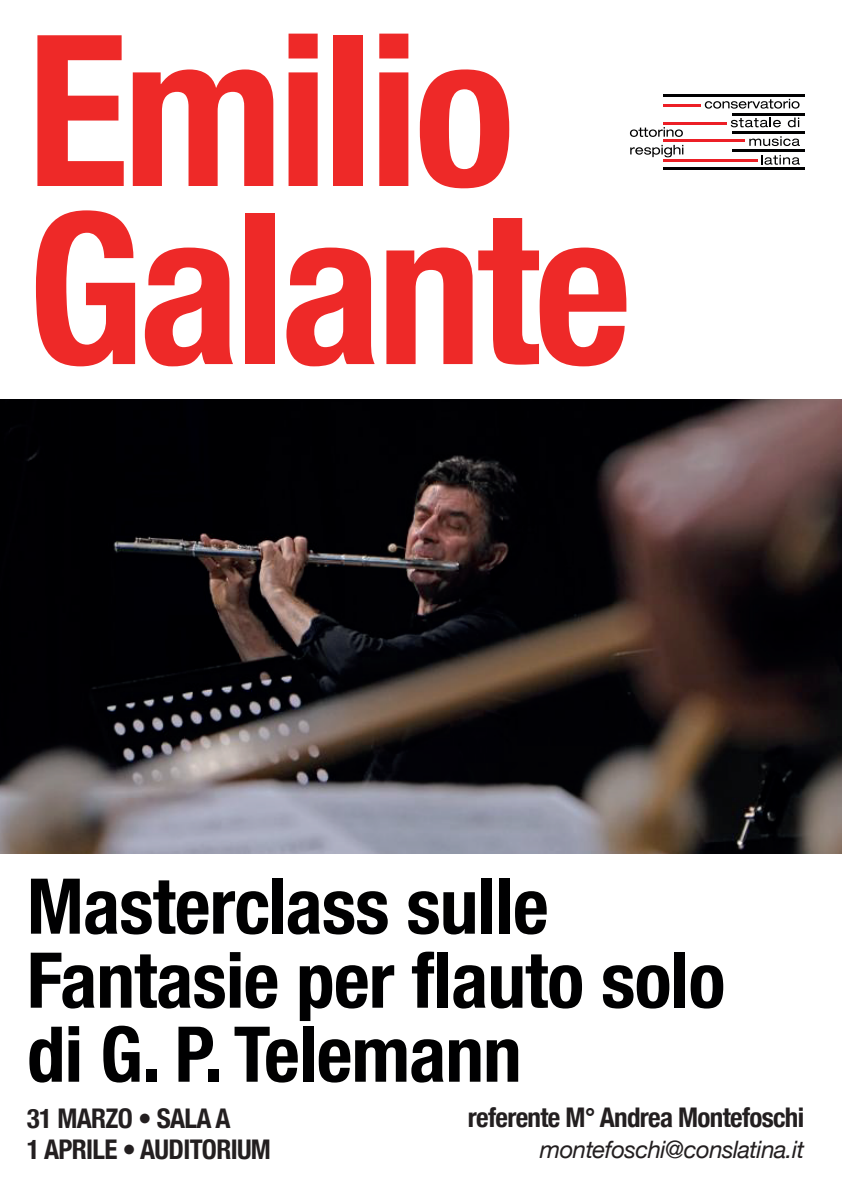
<style>
.page{position:relative;width:842px;height:1191px;background:#fff}
.page>*{position:absolute;margin:0;border:0;box-sizing:border-box;transform-origin:0 0}
.t1{font:700 condensed 211px/178px "Helvetica Neue";letter-spacing:-.025em;color:#ee2928}
.t2{font:700 condensed 77px/74px "Helvetica Neue";letter-spacing:-.01em;color:#000001}
.t3{font:700 condensed 27.1px/30.8px "Helvetica Neue";letter-spacing:-.025em;color:#231f20}
.t4{font:italic 24px "Helvetica Neue";letter-spacing:-.025em;color:#231f20}
</style>
<div class="page">
<svg style="left:630px;top:127px;width:53px;height:10px"></svg>
<svg style="left:630px;top:145px;width:53px;height:12px"></svg>
<svg style="left:705px;top:99px;width:94px;height:10px"></svg>
<svg style="left:731px;top:117px;width:50px;height:10px"></svg>
<svg style="left:788px;top:117px;width:11px;height:10px"></svg>
<svg style="left:749px;top:136px;width:51px;height:10px"></svg>
<svg style="left:761px;top:155px;width:39px;height:10px"></svg>
<hr style="left:663px;top:94px;width:141px;height:3px;background:#000001">
<hr style="left:663px;top:104px;width:38px;height:2px;background:#ec1f26">
<hr style="left:663px;top:122px;width:64px;height:3px;background:#ec1f26">
<hr style="left:663px;top:140px;width:82px;height:2px;background:#ec1f26">
<hr style="left:663px;top:159px;width:95px;height:2px;background:#ec1f26">
<hr style="left:732px;top:113px;width:72px;height:3px;background:#000001">
<hr style="left:732px;top:131px;width:72px;height:3px;background:#000001">
<hr style="left:732px;top:149px;width:72px;height:3px;background:#000001">
<hr style="left:663px;top:167px;width:141px;height:2px;background:#000001">
<img style="left:0;top:399px;width:842px;height:454px">
<h1 class="t1" style="left:27px;top:7px;width:606px">Emilio<br>Galante</h1>
<h2 class="t2" style="left:27px;top:864px;width:700px">Masterclass sulle<br>Fantasie per flauto solo di G. P. Telemann</h2>
<p class="t3" style="left:27px;top:1101px;width:246px">31 MARZO • SALA A<br>1 APRILE • AUDITORIUM</p>
<p class="t3" style="left:468px;top:1100px;width:338px">referente M° Andrea Montefoschi</p>
<p class="t4" style="left:540px;top:1131px;width:266px">montefoschi@conslatina.it</p>
</div>
